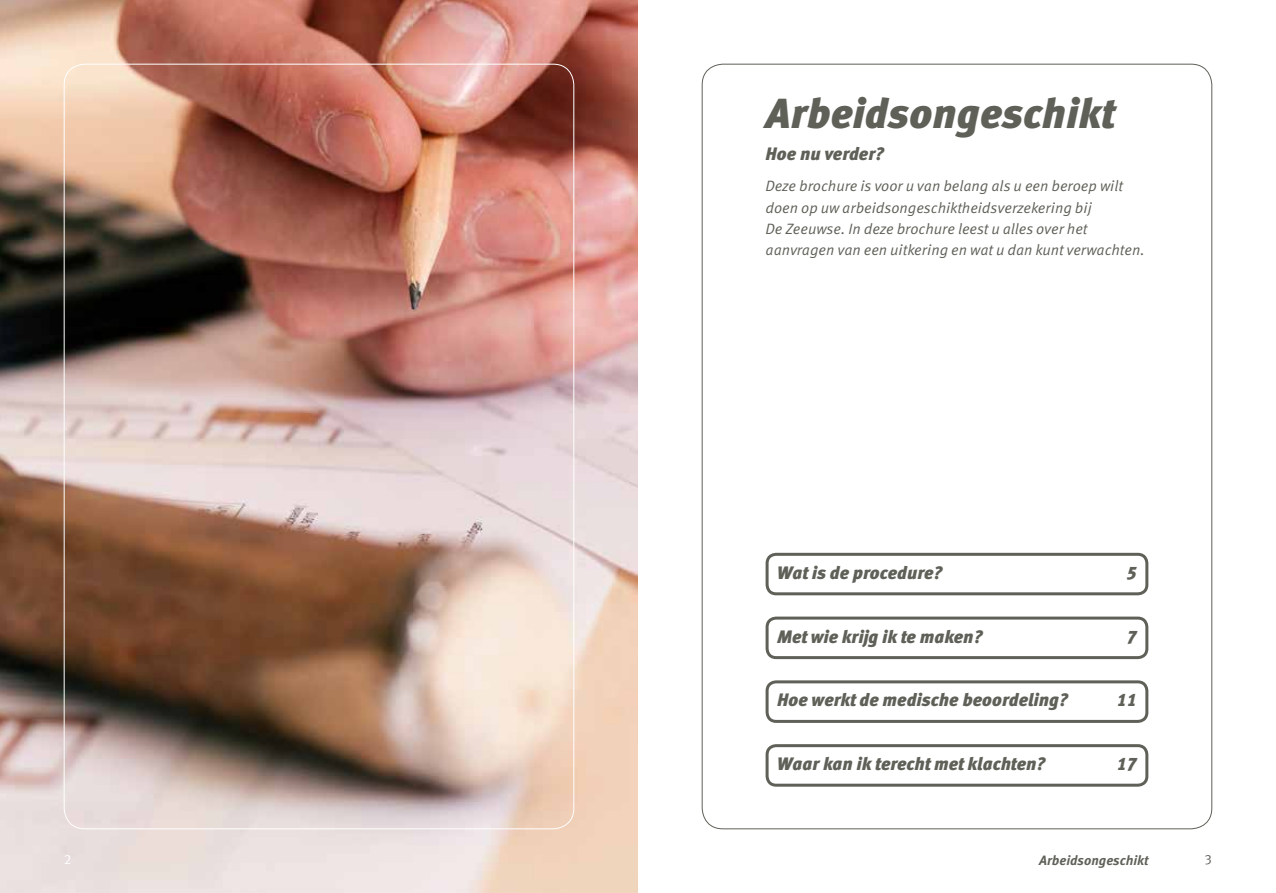
<style>
.page{position:relative;width:1276px;height:893px;background:#fff}
.page>*{position:absolute;margin:0;border:0;box-sizing:border-box;transform-origin:0 0}
.t1{font:italic 900 42px "Meta OT";color:#5f6058}
.t2{font:italic 900 18px "Meta OT";color:#5f6058}
.t3{font:15px/21.3px "Meta OT Norm Ita";color:#5f6058}
.t4{font:italic 700 13.5px "Meta OT";color:#5f6058}
.t5{font:13.5px "Meta OT Norm";color:#fff}
.t6{font:13.5px "Meta OT Norm";color:#5f6058}
</style>
<div class="page">
<img style="left:0;top:0;width:638px;height:893px">
<div style="left:765px;top:744px;width:383px;height:43px;border:3px solid #5f6058;border-radius:9px"></div>
<div style="left:765px;top:680px;width:383px;height:43px;border:3px solid #5f6058;border-radius:9px"></div>
<div style="left:765px;top:553px;width:383px;height:42px;border:3px solid #5f6058;border-radius:9px"></div>
<div style="left:765px;top:617px;width:383px;height:42px;border:3px solid #5f6058;border-radius:9px"></div>
<h1 class="t1" style="left:765px;top:87px;width:350px">Arbeidsongeschikt</h1>
<p class="t2" style="left:765px;top:143px;width:120px">Hoe nu verder?</p>
<p class="t3" style="left:765px;top:176px;width:381px">Deze brochure is voor u van belang als u een beroep wilt doen op uw arbeidsongeschiktheidsverzekering bij<br>De Zeeuwse. In deze brochure leest u alles over het aanvragen van een uitkering en wat u dan kunt verwachten.</p>
<p class="t2" style="left:777px;top:562px;width:167px">Wat is de procedure?</p>
<p class="t2" style="left:1126px;top:562px;width:12px">5</p>
<p class="t2" style="left:777px;top:625px;width:207px">Met wie krijg ik te maken?</p>
<p class="t2" style="left:1126px;top:625px;width:12px">7</p>
<p class="t2" style="left:777px;top:689px;width:292px">Hoe werkt de medische beoordeling?</p>
<p class="t2" style="left:1116px;top:689px;width:22px">11</p>
<p class="t2" style="left:777px;top:753px;width:270px">Waar kan ik terecht met klachten?</p>
<p class="t2" style="left:1116px;top:753px;width:22px">17</p>
<p class="t5" style="left:64px;top:852px;width:9px">2</p>
<p class="t4" style="left:1039px;top:852px;width:111px">Arbeidsongeschikt</p>
<p class="t6" style="left:1204px;top:852px;width:9px">3</p>
</div>
